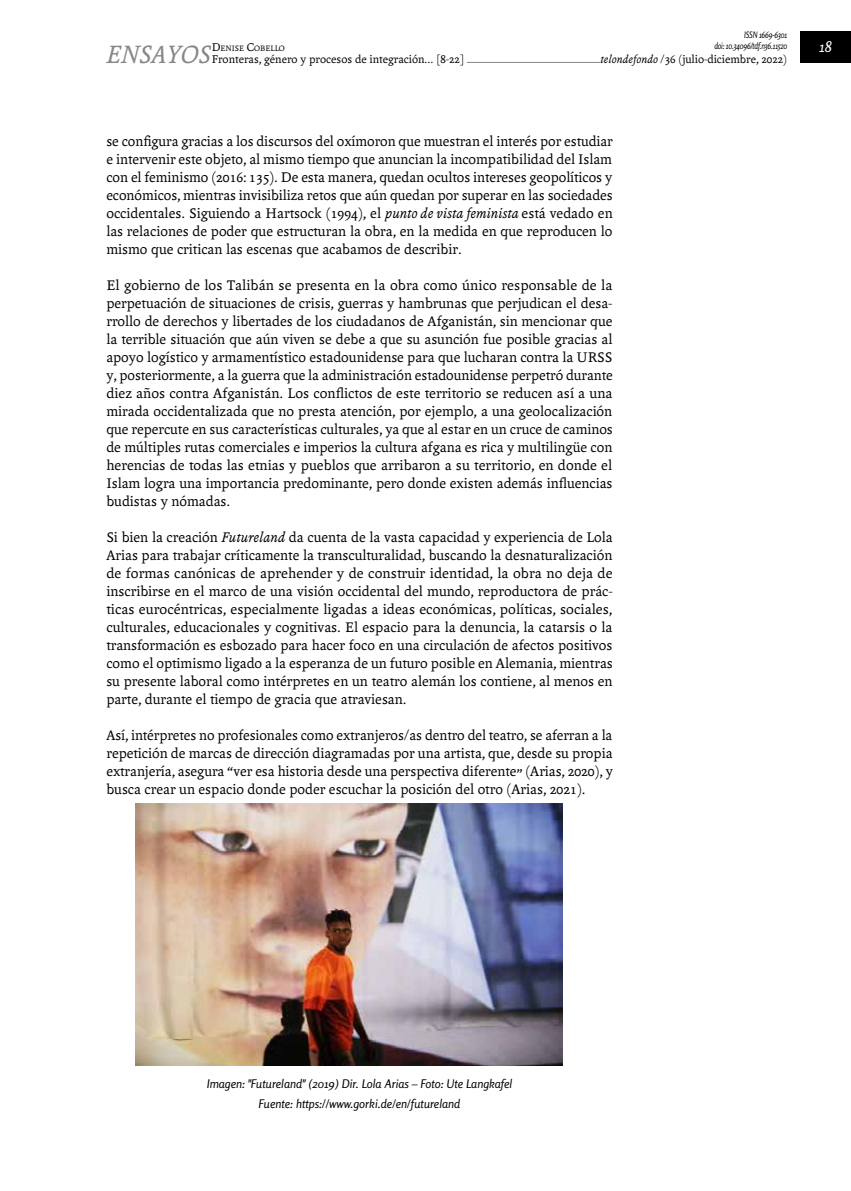
<style>
.page{position:relative;width:851px;height:1191px;background:#fff}
.page>*{position:absolute;margin:0;border:0;box-sizing:border-box;transform-origin:0 0}
.t1{font:italic 27px "Andralis ND Os F";color:#878787}
.t2{font:15px/18px "Andralis ND Os F";color:#000;text-align:justify}
.t3{font:italic 15px "Rosario";color:#fff}
.t4{font:italic 12px/20.5px "Rosario";color:#000;text-align:center}
.t5{font:12px "Andralis ND Os F";color:#000}
.t6{font:italic 9px/10.8px "Rosario";letter-spacing:-.02em;color:#000;text-align:right;scale:.8 1}
.t7{font:8.4px "Andralis ND Os F";color:#000}
.s1{font-size:12px}
.s2{font-style:italic}
</style>
<div class="page">
<hr style="left:106px;top:62px;width:598px;height:1px;background:#878787">
<div style="left:600px;top:52px;width:187px;height:15px;background:#fff"></div>
<div style="left:800px;top:32px;width:50px;height:31px;background:#000"></div>
<div style="left:106px;top:43px;width:109px;height:24px;background:#fff"></div>
<div style="left:212px;top:52px;width:255px;height:15px;background:#fff"></div>
<img style="left:135px;top:803px;width:427px;height:262px">
<h1 class="t1" style="left:106px;top:40px;width:106px">ENSAYOS</h1>
<p class="t7" style="left:212px;top:44px;width:74px"><span class="s1">D</span>ENISE <span class="s1">C</span>OBELLO</p>
<p class="t5" style="left:212px;top:52px;width:253px">Fronteras, género y procesos de integración... [8-22]</p>
<p class="t6" style="left:714px;top:29px;width:93px">ISSN 1669-6301<br>doi: 10.34096/tdf.n36.11520</p>
<p class="t5" style="left:600px;top:52px;width:188px"><span class="s2">telondefondo</span> /36 (julio-diciembre, 2022)</p>
<p class="t2" style="left:106px;top:132px;width:508px">se configura gracias a los discursos del oxímoron que muestran el interés por estudiar e intervenir este objeto, al mismo tiempo que anuncian la incompatibilidad del Islam con el feminismo (2016: 135). De esta manera, quedan ocultos intereses geopolíticos y económicos, mientras invisibiliza retos que aún quedan por superar en las sociedades occidentales. Siguiendo a Hartsock (1994), el <span class="s2">punto de vista feminista</span> está vedado en las relaciones de poder que estructuran la obra, en la medida en que reproducen lo mismo que critican las escenas que acabamos de describir.</p>
<p class="t2" style="left:106px;top:276px;width:508px">El gobierno de los Talibán se presenta en la obra como único responsable de la perpetuación de situaciones de crisis, guerras y hambrunas que perjudican el desa&shy;rrollo de derechos y libertades de los ciudadanos de Afganistán, sin mencionar que la terrible situación que aún viven se debe a que su asunción fue posible gracias al apoyo logístico y armamentístico estadounidense para que lucharan contra la URSS y, posteriormente, a la guerra que la administración estadounidense perpetró durante diez años contra Afganistán. Los conflictos de este territorio se reducen así a una mirada occidentalizada que no presta atención, por ejemplo, a una geolocalización que repercute en sus características culturales, ya que al estar en un cruce de caminos de múltiples rutas comerciales e imperios la cultura afgana es rica y multilingüe con herencias de todas las etnias y pueblos que arribaron a su territorio, en donde el Islam logra una importancia predominante, pero donde existen además influencias budistas y nómadas.</p>
<p class="t2" style="left:106px;top:528px;width:508px">Si bien la creación <span class="s2">Futureland</span> da cuenta de la vasta capacidad y experiencia de Lola Arias para trabajar críticamente la transculturalidad, buscando la desnaturalización de formas canónicas de aprehender y de construir identidad, la obra no deja de inscribirse en el marco de una visión occidental del mundo, reproductora de prác&shy;ticas eurocéntricas, especialmente ligadas a ideas económicas, políticas, sociales, culturales, educacionales y cognitivas. El espacio para la denuncia, la catarsis o la transformación es esbozado para hacer foco en una circulación de afectos positivos como el optimismo ligado a la esperanza de un futuro posible en Alemania, mientras su presente laboral como intérpretes en un teatro alemán los contiene, al menos en parte, durante el tiempo de gracia que atraviesan.</p>
<p class="t2" style="left:106px;top:726px;width:508px">Así, intérpretes no profesionales como extranjeros/as dentro del teatro, se aferran a la repetición de marcas de dirección diagramadas por una artista, que, desde su propia extranjería, asegura “ver esa historia desde una perspectiva diferente” (Arias, 2020), y busca crear un espacio donde poder escuchar la posición del otro (Arias, 2021).</p>
<p class="t3" style="left:819px;top:35px;width:14px">18</p>
<p class="t4" style="left:207px;top:1072px;width:307px">Imagen: "Futureland" (2019) Dir. Lola Arias – Foto: Ute Langkafel<br>Fuente: https://www.gorki.de/en/futureland</p>
</div>
